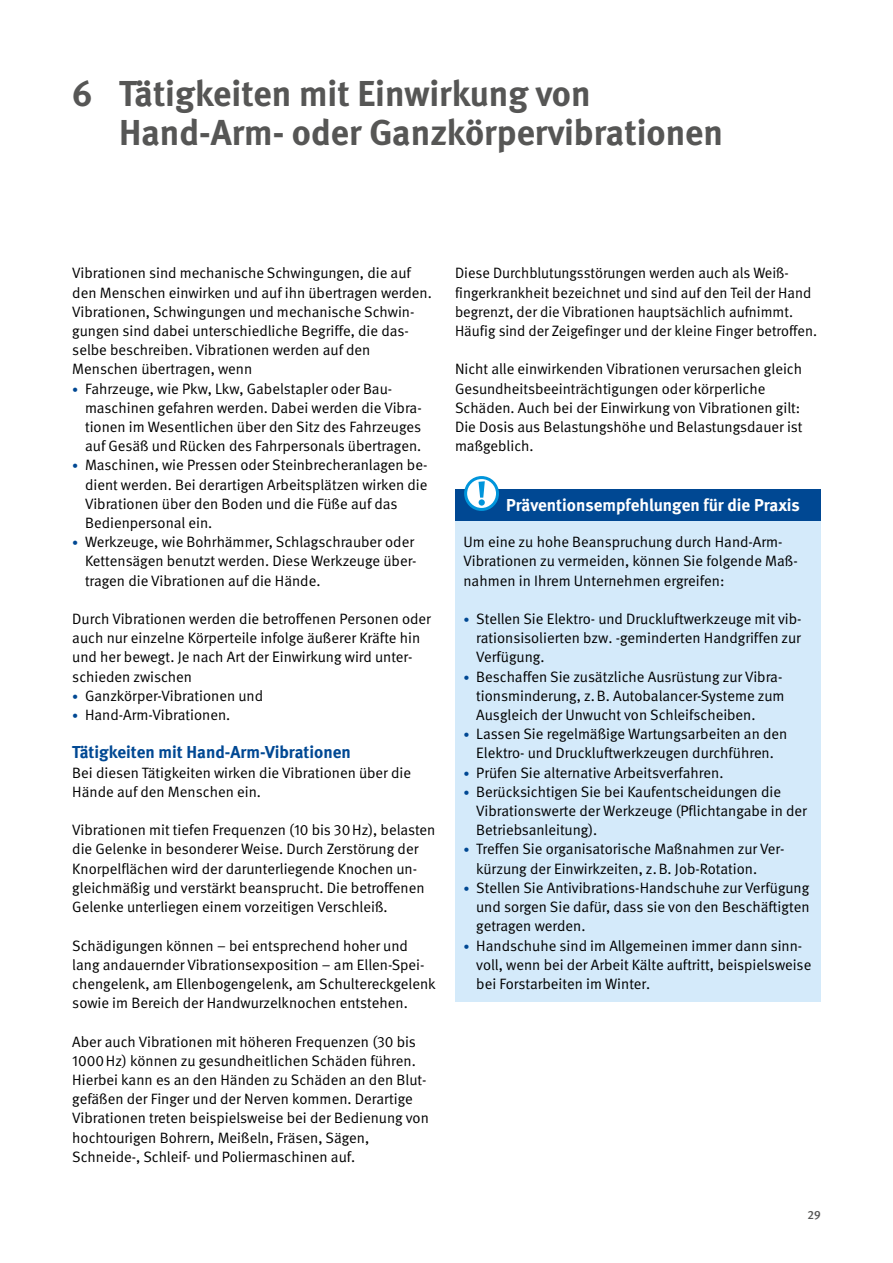
<style>
.page{position:relative;width:893px;height:1263px;background:#fff}
.page>*{position:absolute;margin:0;border:0;box-sizing:border-box;transform-origin:0 0}
.t1{font:700 36px/39px "DGUV Meta";color:#565655}
.t2{font:700 17.25px "DGUV Meta";color:#fff}
.t3{font:700 17.25px "DGUV Meta";color:#004893}
.t4{font:15px/19.2px "DGUV Meta";color:#000}
.t5{font:500 12px "DGUV Meta";color:#565655}
.s1{font-size:12px;color:#004893}
</style>
<div class="page">
<div style="left:455px;top:490px;width:366px;height:511px;background:#d4eafa"></div>
<div style="left:455px;top:489px;width:366px;height:32px;background:#004893"></div>
<div style="left:466px;top:478px;width:31px;height:31px;background:#fff;border-radius:50%"></div>
<div style="left:464px;top:476px;width:35px;height:35px;border:3px solid #0095db;border-radius:50%"></div>
<svg style="left:478px;top:481px;width:7px;height:25px"></svg>
<h1 class="t1" style="left:119px;top:75px;width:606px;text-indent:-47px">6 Tätigkeiten mit Einwirkung von<br>Hand-Arm- oder Ganzkörpervibrationen</h1>
<p class="t4" style="left:72px;top:264px;width:361px">Vibrationen sind mechanische Schwingungen, die auf den Menschen einwirken und auf ihn übertragen werden.<br>Vibrationen, Schwingungen und mechanische Schwin&shy;gungen sind dabei unterschiedliche Begriffe, die das&shy;selbe beschreiben. Vibrationen werden auf den Menschen übertragen, wenn</p>
<p class="t4" style="left:85px;top:379px;width:338px;text-indent:-13px"><span class="s1">•</span> Fahrzeuge, wie Pkw, Lkw, Gabelstapler oder Bau&shy;maschinen gefahren werden. Dabei werden die Vibra&shy;tionen im Wesentlichen über den Sitz des Fahrzeuges auf Gesäß und Rücken des Fahrpersonals übertragen.</p>
<p class="t4" style="left:85px;top:456px;width:344px;text-indent:-13px"><span class="s1">•</span> Maschinen, wie Pressen oder Steinbrecheranlagen be&shy;dient werden. Bei derartigen Arbeitsplätzen wirken die Vibrationen über den Boden und die Füße auf das Bedienpersonal ein.</p>
<p class="t4" style="left:85px;top:533px;width:332px;text-align:justify;text-indent:-13px"><span class="s1">•</span> Werkzeuge, wie Bohrhämmer, Schlagschrauber oder Kettensägen benutzt werden. Diese Werkzeuge über&shy;tragen die Vibrationen auf die Hände.</p>
<p class="t4" style="left:72px;top:610px;width:360px">Durch Vibrationen werden die betroffenen Personen oder auch nur einzelne Körperteile infolge äußerer Kräfte hin und her bewegt. Je nach Art der Einwirkung wird unter&shy;schieden zwischen</p>
<p class="t4" style="left:72px;top:686px;width:192px"><span class="s1">•</span> Ganzkörper-Vibrationen und</p>
<p class="t4" style="left:72px;top:706px;width:159px"><span class="s1">•</span> Hand-Arm-Vibrationen.</p>
<p class="t3" style="left:72px;top:742px;width:280px">Tätigkeiten mit Hand-Arm-Vibrationen</p>
<p class="t4" style="left:72px;top:763px;width:340px">Bei diesen Tätigkeiten wirken die Vibrationen über die<br>Hände auf den Menschen ein.</p>
<p class="t4" style="left:72px;top:821px;width:365px">Vibrationen mit tiefen Frequenzen (10 bis 30Hz), belasten die Gelenke in besonderer Weise. Durch Zerstörung der Knorpelflächen wird der darunterliegende Knochen un&shy;gleichmäßig und verstärkt beansprucht. Die betroffenen Gelenke unterliegen einem vorzeitigen Verschleiß.</p>
<p class="t4" style="left:72px;top:936px;width:365px">Schädigungen können – bei entsprechend hoher und lang andauernder Vibrationsexposition – am Ellen-Spei&shy;chengelenk, am Ellenbogengelenk, am Schultereckgelenk sowie im Bereich der Handwurzelknochen entstehen.</p>
<p class="t4" style="left:72px;top:1032px;width:358px">Aber auch Vibrationen mit höheren Frequenzen (30 bis 1000Hz) können zu gesundheitlichen Schäden führen.<br>Hierbei kann es an den Händen zu Schäden an den Blut&shy;gefäßen der Finger und der Nerven kommen. Derartige Vibrationen treten beispielsweise bei der Bedienung von hochtourigen Bohrern, Meißeln, Fräsen, Sägen, Schneide-, Schleif- und Poliermaschinen auf.</p>
<p class="t4" style="left:455px;top:264px;width:364px">Diese Durchblutungsstörungen werden auch als Weiß&shy;fingerkrankheit bezeichnet und sind auf den Teil der Hand begrenzt, der die Vibrationen hauptsächlich aufnimmt.<br>Häufig sind der Zeigefinger und der kleine Finger betroffen.</p>
<p class="t4" style="left:455px;top:360px;width:349px">Nicht alle einwirkenden Vibrationen verursachen gleich Gesundheitsbeeinträchtigungen oder körperliche Schäden. Auch bei der Einwirkung von Vibrationen gilt:<br>Die Dosis aus Belastungshöhe und Belastungsdauer ist maßgeblich.</p>
<p class="t2" style="left:506px;top:495px;width:295px">Präventionsempfehlungen für die Praxis</p>
<p class="t4" style="left:463px;top:533px;width:336px">Um eine zu hohe Beanspruchung durch Hand-Arm-<br>Vibrationen zu vermeiden, können Sie folgende Maß&shy;nahmen in Ihrem Unternehmen ergreifen:</p>
<p class="t4" style="left:476px;top:610px;width:327px;text-align:justify;text-indent:-13px"><span class="s1">•</span> Stellen Sie Elektro- und Druckluftwerkzeuge mit vib&shy;rationsisolierten bzw. -geminderten Handgriffen zur Verfügung.</p>
<p class="t4" style="left:476px;top:667px;width:310px;text-indent:-13px"><span class="s1">•</span> Beschaffen Sie zusätzliche Ausrüstung zur Vibra&shy;tionsminderung, z.B. Autobalancer-Systeme zum<br>Ausgleich der Unwucht von Schleifscheiben.</p>
<p class="t4" style="left:463px;top:725px;width:325px;text-align:center"><span class="s1">•</span> Lassen Sie regelmäßige Wartungsarbeiten an den<br>Elektro- und Druckluftwerkzeugen durchführen.</p>
<p class="t4" style="left:463px;top:763px;width:261px"><span class="s1">•</span> Prüfen Sie alternative Arbeitsverfahren.</p>
<p class="t4" style="left:476px;top:782px;width:332px;text-indent:-13px"><span class="s1">•</span> Berücksichtigen Sie bei Kaufentscheidungen die<br>Vibrationswerte der Werkzeuge (Pflichtangabe in der<br>Betriebsanleitung).</p>
<p class="t4" style="left:476px;top:840px;width:308px;text-indent:-13px"><span class="s1">•</span> Treffen Sie organisatorische Maßnahmen zur Ver&shy;kürzung der Einwirkzeiten, z.B. Job-Rotation.</p>
<p class="t4" style="left:476px;top:878px;width:335px;text-align:justify;text-indent:-13px"><span class="s1">•</span> Stellen Sie Antivibrations-Handschuhe zur Verfügung und sorgen Sie dafür, dass sie von den Beschäftigten getragen werden.</p>
<p class="t4" style="left:476px;top:936px;width:337px;text-indent:-13px"><span class="s1">•</span> Handschuhe sind im Allgemeinen immer dann sinn&shy;voll, wenn bei der Arbeit Kälte auftritt, beispielsweise bei Forstarbeiten im Winter.</p>
<p class="t5" style="left:807px;top:1208px;width:15px">29</p>
</div>
